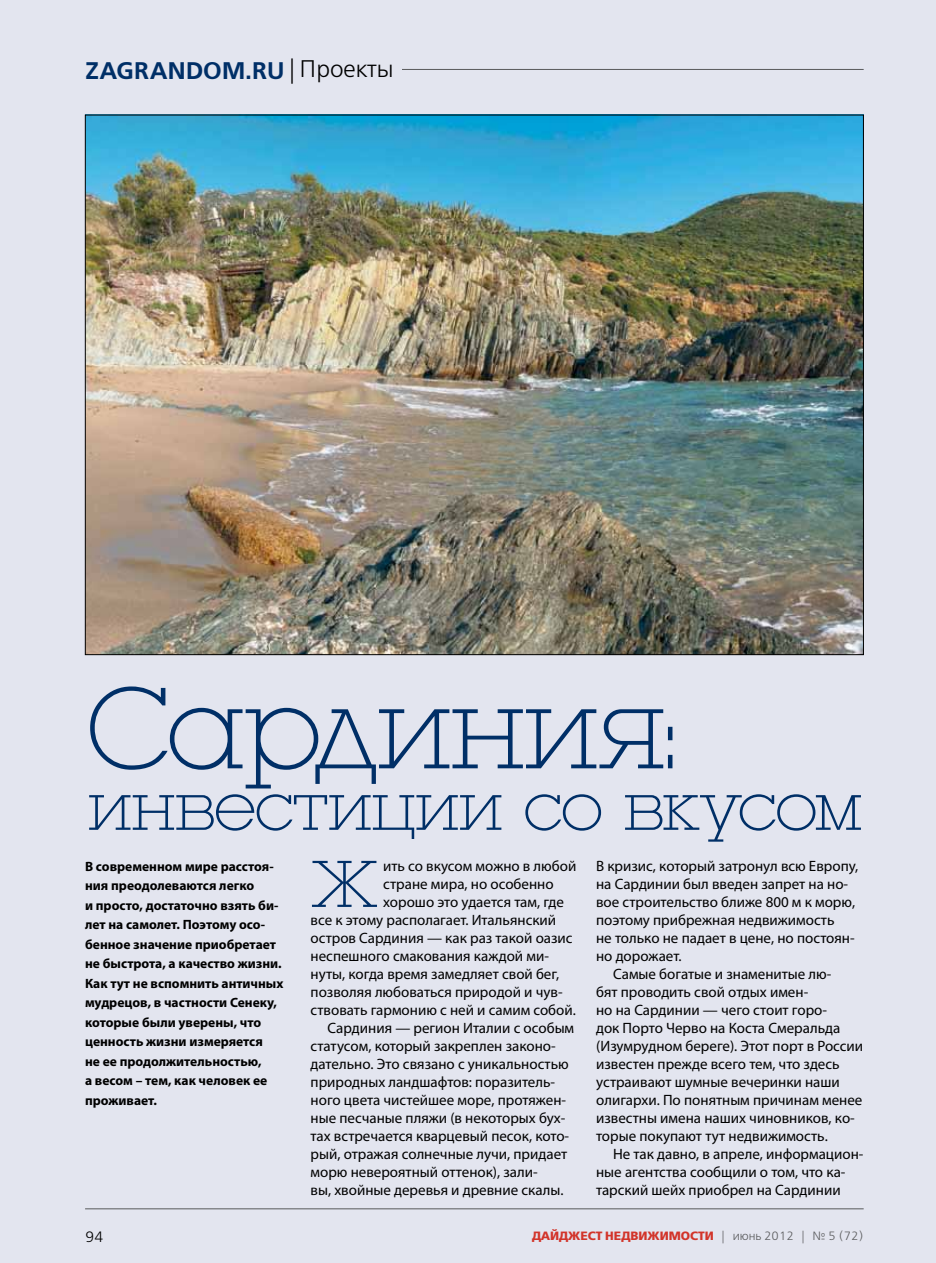
<style>
.page{position:relative;width:936px;height:1263px;background:#fff}
.page>*{position:absolute;margin:0;border:0;box-sizing:border-box;transform-origin:0 0}
.t1{font:120px "Luga Extra Light C";letter-spacing:-.015em;color:#002f67}
.t2{font:70.5px "Luga Extra Light C";letter-spacing:-.01em;color:#002f67}
.t3{font:68.7px "Luga Extra Light C";color:#002f67}
.t4{font:24px "Free Set Demi C";letter-spacing:.005em;color:#002f67}
.t5{font:15px "Myriad Pro";color:#000}
.t6{font:15px "Free Set Light C";color:#000}
.t7{font:700 13.5px/19.5px "Myriad Pro";color:#000}
.t8{font:12px "Free Set Bold C";color:#d2342a}
.s1{font-family:"Free Set Light C";color:#000}
.s2{font-family:"Free Set Light C";color:#58595b}
</style>
<div class="page">
<div style="left:0;top:0;width:935px;height:1263px;background:#e3e5ef"></div>
<hr style="left:366px;top:69px;width:497px;height:1px;background:#58595b">
<hr style="left:85px;top:1208px;width:778px;height:1px;background:#58595b">
<div style="left:85px;top:62px;width:317px;height:13px;background:#e3e5ef"></div>
<img style="left:87px;top:117px;width:774px;height:536px">
<h3 class="t4" style="left:85px;top:57px;width:310px">ZAGRANDOM.RU <span class="s1">| Проекты</span></h3>
<h1 class="t1" style="left:88px;top:670px;width:592px">Сардиния:</h1>
<h2 class="t2" style="left:88px;top:772px;width:776px">инвестиции со вкусом</h2>
<p class="t7" style="left:85px;top:856px;width:200px">В современном мире расстоя&shy;ния преодолеваются легко<br>и просто, достаточно взять би&shy;лет на самолет. Поэтому осо&shy;бенное значение приобретает не быстрота, а качество жизни.<br>Как тут не вспомнить античных мудрецов, в частности Сенеку, которые были уверены, что ценность жизни измеряется<br>не ее продолжительностью,<br>а весом – тем, как человек ее проживает.</p>
<p class="t6" style="left:85px;top:1229px;width:20px">94</p>
<h3 class="t3" style="left:310px;top:850px;width:69px">Ж</h3>
<p class="t5" style="left:383px;top:857px;width:195px">ить со вкусом можно в любой</p>
<p class="t5" style="left:383px;top:875px;width:172px">стране мира, но особенно</p>
<p class="t5" style="left:383px;top:893px;width:182px">хорошо это удается там, где</p>
<p class="t5" style="left:310px;top:911px;width:247px">все к этому располагает. Итальянский</p>
<p class="t5" style="left:310px;top:929px;width:263px">остров Сардиния — как раз такой оазис</p>
<p class="t5" style="left:310px;top:947px;width:240px">неспешного смакования каждой ми-</p>
<p class="t5" style="left:310px;top:965px;width:250px">нуты, когда время замедляет свой бег,</p>
<p class="t5" style="left:310px;top:983px;width:253px">позволяя любоваться природой и чув-</p>
<p class="t5" style="left:310px;top:1001px;width:267px">ствовать гармонию с ней и самим собой.</p>
<p class="t5" style="left:327px;top:1019px;width:248px">Сардиния — регион Италии с особым</p>
<p class="t5" style="left:310px;top:1037px;width:247px">статусом, который закреплен законо-</p>
<p class="t5" style="left:310px;top:1055px;width:260px">дательно. Это связано с уникальностью</p>
<p class="t5" style="left:310px;top:1073px;width:246px">природных ландшафтов: поразитель-</p>
<p class="t5" style="left:310px;top:1091px;width:257px">ного цвета чистейшее море, протяжен-</p>
<p class="t5" style="left:310px;top:1109px;width:256px">ные песчаные пляжи (в некоторых бух-</p>
<p class="t5" style="left:310px;top:1127px;width:260px">тах встречается кварцевый песок, кото-</p>
<p class="t5" style="left:310px;top:1145px;width:258px">рый, отражая солнечные лучи, придает</p>
<p class="t5" style="left:310px;top:1163px;width:229px">морю невероятный оттенок), зали-</p>
<p class="t5" style="left:310px;top:1181px;width:254px">вы, хвойные деревья и древние скалы.</p>
<p class="t5" style="left:596px;top:857px;width:263px">В кризис, который затронул всю Европу,</p>
<p class="t5" style="left:596px;top:875px;width:253px">на Сардинии был введен запрет на но-</p>
<p class="t5" style="left:596px;top:893px;width:260px">вое строительство ближе 800 м к морю,</p>
<p class="t5" style="left:596px;top:911px;width:240px">поэтому прибрежная недвижимость</p>
<p class="t5" style="left:596px;top:929px;width:260px">не только не падает в цене, но постоян-</p>
<p class="t5" style="left:596px;top:947px;width:87px">но дорожает.</p>
<p class="t5" style="left:613px;top:965px;width:220px">Самые богатые и знаменитые лю-</p>
<p class="t5" style="left:596px;top:983px;width:214px">бят проводить свой отдых имен-</p>
<p class="t5" style="left:596px;top:1001px;width:232px">но на Сардинии — чего стоит горо-</p>
<p class="t5" style="left:596px;top:1019px;width:246px">док Порто Черво на Коста Смеральда</p>
<p class="t5" style="left:596px;top:1037px;width:268px">(Изумрудном береге). Этот порт в России</p>
<p class="t5" style="left:596px;top:1055px;width:245px">известен прежде всего тем, что здесь</p>
<p class="t5" style="left:596px;top:1073px;width:245px">устраивают шумные вечеринки наши</p>
<p class="t5" style="left:596px;top:1091px;width:268px">олигархи. По понятным причинам менее</p>
<p class="t5" style="left:596px;top:1109px;width:260px">известны имена наших чиновников, ко-</p>
<p class="t5" style="left:596px;top:1127px;width:233px">торые покупают тут недвижимость.</p>
<p class="t5" style="left:613px;top:1145px;width:252px">Не так давно, в апреле, информацион-</p>
<p class="t5" style="left:596px;top:1163px;width:251px">ные агентства сообщили о том, что ка-</p>
<p class="t5" style="left:596px;top:1181px;width:246px">тарский шейх приобрел на Сардинии</p>
<p class="t8" style="left:532px;top:1229px;width:333px">ДАЙДЖЕСТ НЕДВИЖИМОСТИ <span class="s2">| июнь 2012 | № 5 (72)</span></p>
</div>
